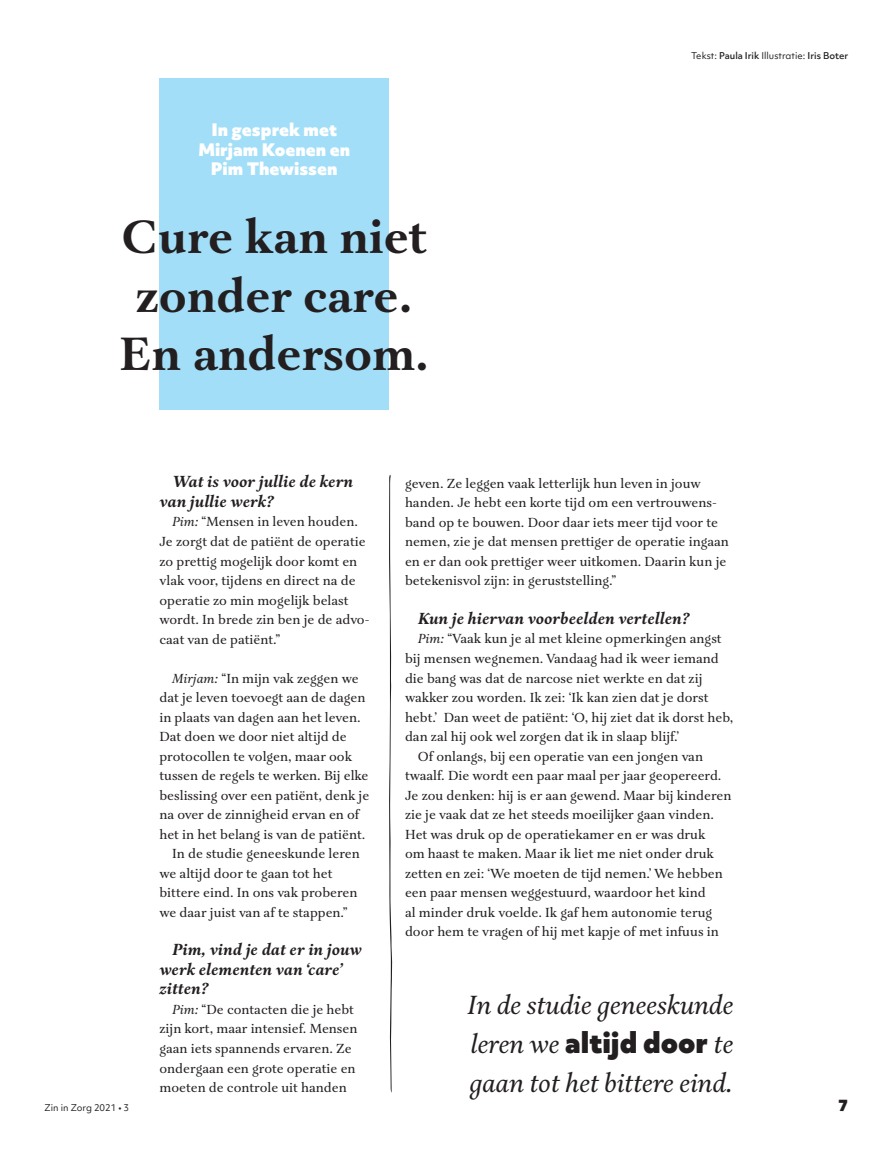
<style>
.page{position:relative;width:893px;height:1170px;background:#fff}
.page>*{position:absolute;margin:0;border:0;box-sizing:border-box;transform-origin:0 0}
.t1{font:700 48px/58.5px "Aria Text G2";color:#231f20;text-align:center}
.t2{font:italic 27px "Aria Text G2";letter-spacing:-.01em;color:#231f20}
.t3{font:900 27px "Objektiv Mk 3";color:#231f20}
.t4{font:italic 700 16.5px/19.5px "Aria Text G2";color:#231f20}
.t5{font:900 16.5px/19.5px "Objektiv Mk 3";color:#fff;text-align:center}
.t6{font:900 15px "Objektiv Mk 3";color:#231f20}
.t7{font:13.5px/19.5px "Aria Text G2";color:#231f20}
.t8{font:9px "Objektiv Mk 1";color:#231f20}
.s1{font-family:"Objektiv Mk 3";font-weight:500}
.s2{font-style:italic}
.s3{font-family:"Aria Text G2";font-weight:400;font-style:italic}
</style>
<div class="page">
<svg style="left:389px;top:475px;width:3px;height:617px"></svg>
<div style="left:159px;top:78px;width:230px;height:331px;background:#a2def8"></div>
<p class="t5" style="left:198px;top:120px;width:153px">In gesprek met<br>Mirjam Koenen en<br>Pim Thewissen</p>
<h1 class="t1" style="left:120px;top:211px;width:311px">Cure kan niet zonder care.<br>En andersom.</h1>
<p class="t8" style="left:691px;top:49px;width:159px">Tekst: <span class="s1">Paula Irik</span> Illustratie: <span class="s1">Iris Boter</span></p>
<p class="t4" style="left:159px;top:473px;width:195px;text-indent:13px">Wat is voor jullie de kern van jullie werk?</p>
<p class="t7" style="left:159px;top:513px;width:212px;text-indent:13px"><span class="s2">Pim:</span> “Mensen in leven houden.<br>Je zorgt dat de patiënt de operatie zo prettig mogelijk door komt en vlak voor, tijdens en direct na de operatie zo min mogelijk belast wordt. In brede zin ben je de advo&shy;caat van de patiënt.”</p>
<p class="t7" style="left:172px;top:669px;width:188px"><span class="s2">Mirjam:</span> “In mijn vak zeggen we</p>
<p class="t7" style="left:159px;top:688px;width:208px">dat je leven toevoegt aan de dagen</p>
<p class="t7" style="left:159px;top:708px;width:203px">in plaats van dagen aan het leven.</p>
<p class="t7" style="left:159px;top:727px;width:189px">Dat doen we door niet altijd de</p>
<p class="t7" style="left:159px;top:747px;width:194px">protocollen te volgen, maar ook</p>
<p class="t7" style="left:159px;top:766px;width:210px">tussen de regels te werken. Bij elke</p>
<p class="t7" style="left:159px;top:786px;width:211px">beslissing over een patiënt, denk je</p>
<p class="t7" style="left:159px;top:805px;width:202px">na over de zinnigheid ervan en of</p>
<p class="t7" style="left:159px;top:825px;width:207px">het in het belang is van de patiënt.</p>
<p class="t7" style="left:172px;top:844px;width:189px">In de studie geneeskunde leren</p>
<p class="t7" style="left:159px;top:864px;width:175px">we altijd door te gaan tot het</p>
<p class="t7" style="left:159px;top:883px;width:200px">bittere eind. In ons vak proberen</p>
<p class="t7" style="left:159px;top:903px;width:190px">we daar juist van af te stappen.”</p>
<p class="t4" style="left:159px;top:941px;width:204px;text-indent:13px">Pim, vind je dat er in jouw werk elementen van ‘care’ zitten?</p>
<p class="t7" style="left:159px;top:1000px;width:200px;text-indent:13px"><span class="s2">Pim:</span> “De contacten die je hebt zijn kort, maar intensief. Mensen gaan iets spannends ervaren. Ze ondergaan een grote operatie en moeten de controle uit handen</p>
<p class="t7" style="left:405px;top:474px;width:325px">geven. Ze leggen vaak letterlijk hun leven in jouw handen. Je hebt een korte tijd om een vertrouwens&shy;band op te bouwen. Door daar iets meer tijd voor te nemen, zie je dat mensen prettiger de operatie ingaan en er dan ook prettiger weer uitkomen. Daarin kun je betekenisvol zijn: in geruststelling.”</p>
<p class="t4" style="left:418px;top:609px;width:273px">Kun je hiervan voorbeelden vertellen?</p>
<p class="t7" style="left:418px;top:630px;width:305px"><span class="s2">Pim:</span> “Vaak kun je al met kleine opmerkingen angst</p>
<p class="t7" style="left:405px;top:649px;width:315px">bij mensen wegnemen. Vandaag had ik weer iemand</p>
<p class="t7" style="left:405px;top:669px;width:299px">die bang was dat de narcose niet werkte en dat zij</p>
<p class="t7" style="left:405px;top:688px;width:305px">wakker zou worden. Ik zei: ‘Ik kan zien dat je dorst</p>
<p class="t7" style="left:405px;top:708px;width:330px">hebt.’ Dan weet de patiënt: ‘O, hij ziet dat ik dorst heb,</p>
<p class="t7" style="left:405px;top:727px;width:276px">dan zal hij ook wel zorgen dat ik in slaap blijf.’</p>
<p class="t7" style="left:418px;top:747px;width:287px">Of onlangs, bij een operatie van een jongen van</p>
<p class="t7" style="left:405px;top:766px;width:318px">twaalf. Die wordt een paar maal per jaar geopereerd.</p>
<p class="t7" style="left:405px;top:786px;width:328px">Je zou denken: hij is er aan gewend. Maar bij kinderen</p>
<p class="t7" style="left:405px;top:805px;width:310px">zie je vaak dat ze het steeds moeilijker gaan vinden.</p>
<p class="t7" style="left:405px;top:825px;width:302px">Het was druk op de operatiekamer en er was druk</p>
<p class="t7" style="left:405px;top:844px;width:310px">om haast te maken. Maar ik liet me niet onder druk</p>
<p class="t7" style="left:405px;top:864px;width:319px">zetten en zei: ‘We moeten de tijd nemen.’ We hebben</p>
<p class="t7" style="left:405px;top:883px;width:302px">een paar mensen weggestuurd, waardoor het kind</p>
<p class="t7" style="left:405px;top:902px;width:309px">al minder druk voelde. Ik gaf hem autonomie terug</p>
<p class="t7" style="left:405px;top:922px;width:315px">door hem te vragen of hij met kapje of met infuus in</p>
<h2 class="t2" style="left:467px;top:988px;width:268px">In de studie geneeskunde</h2>
<h2 class="t3" style="left:470px;top:1022px;width:265px"><span class="s3">leren we</span> altijd door <span class="s3">te</span></h2>
<h2 class="t2" style="left:469px;top:1066px;width:265px">gaan tot het bittere eind.</h2>
<p class="t8" style="left:45px;top:1101px;width:86px">Zin in Zorg 2021 • 3</p>
<p class="t6" style="left:838px;top:1094px;width:12px">7</p>
</div>
